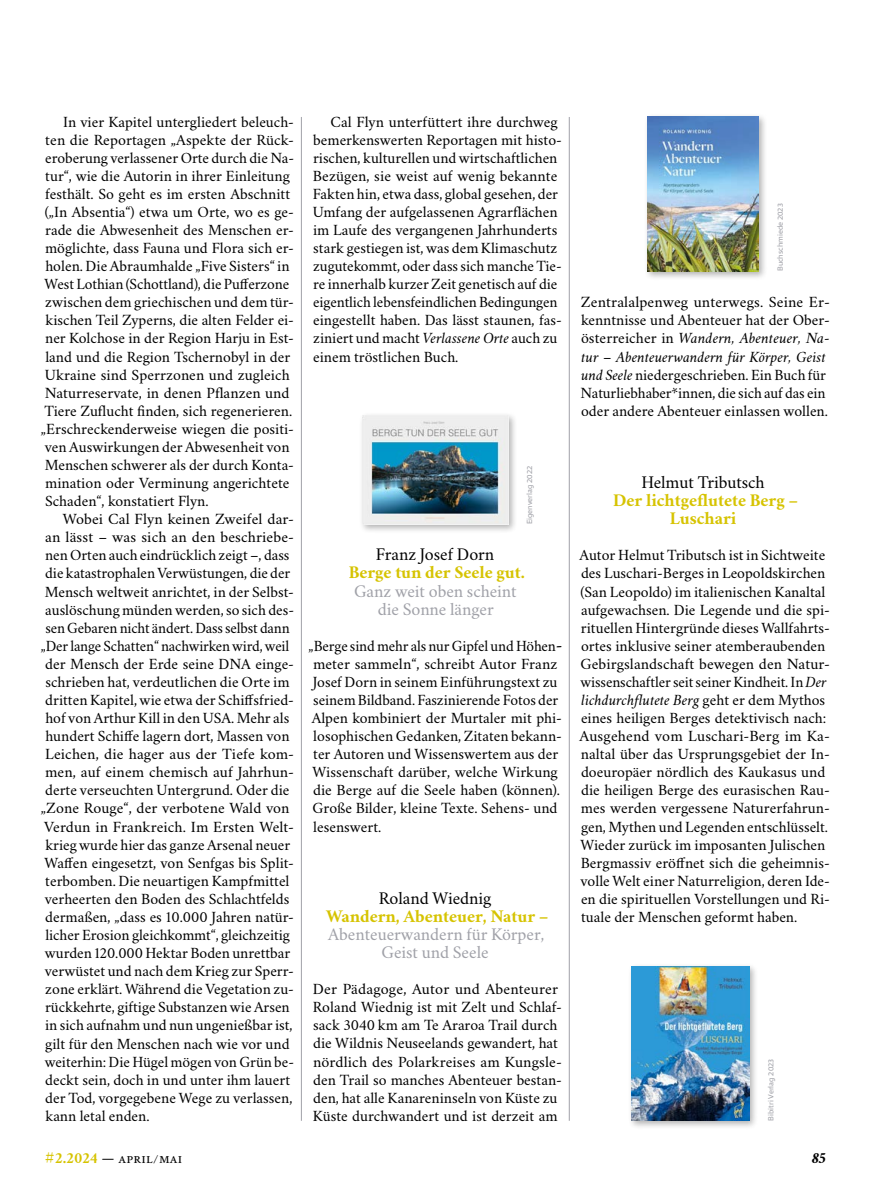
<style>
.page{position:relative;width:893px;height:1191px;background:#fff}
.page>*{position:absolute;margin:0;border:0;box-sizing:border-box;transform-origin:0 0}
.t1{font:700 18px/18px "Crimson Tirol";letter-spacing:-.005em;color:#d6c300;text-align:center}
.t2{font:18px/18px "Crimson Tirol";letter-spacing:-.005em;color:#a0a1a8;text-align:center}
.t3{font:18px "Crimson Tirol";letter-spacing:-.005em;color:#000}
.t4{font:15.75px/18px "Crimson Tirol";color:#000}
.t5{font:italic 700 15.75px "Crimson Tirol";color:#000}
.t6{font:7.5px "Qubo";letter-spacing:.005em;color:#a0a1a8}
.s1{font-style:italic}
.s2{font-size:22.5px;color:#d6c300}
.s3{font-weight:700;color:#d6c300}
</style>
<div class="page">
<hr style="left:301px;top:117px;width:1px;height:1003px;background:#a0a1a8">
<hr style="left:569px;top:117px;width:1px;height:1003px;background:#a0a1a8">
<div style="left:644px;top:113px;width:124px;height:167px;background:#000;opacity:.3"></div>
<img style="left:648px;top:117px;width:111px;height:154px">
<div style="left:359px;top:412px;width:159px;height:121px;background:#000;opacity:.3"></div>
<img style="left:362px;top:416px;width:146px;height:108px">
<div style="left:628px;top:962px;width:131px;height:168px;background:#000;opacity:.3"></div>
<img style="left:632px;top:966px;width:118px;height:154px">
<p class="t4" style="left:41px;top:111px;width:255px;text-indent:22px">In vier Kapitel untergliedert beleuch&shy;ten die Reportagen „Aspekte der Rück&shy;eroberung verlassener Orte durch die Na&shy;tur“, wie die Autorin in ihrer Einleitung festhält. So geht es im ersten Abschnitt („In Absentia“) etwa um Orte, wo es ge&shy;rade die Abwesenheit des Menschen er&shy;möglichte, dass Fauna und Flora sich er&shy;holen. Die Abraumhalde „Five Sisters“ in West Lothian (Schottland), die Pufferzone zwischen dem griechischen und dem tür&shy;kischen Teil Zyperns, die alten Felder ei&shy;ner Kolchose in der Region Harju in Est&shy;land und die Region Tschernobyl in der Ukraine sind Sperrzonen und zugleich Naturreservate, in denen Pflanzen und Tiere Zuflucht finden, sich regenerieren. „Erschreckenderweise wiegen die positi&shy;ven Auswirkungen der Abwesenheit von Menschen schwerer als der durch Konta&shy;mination oder Verminung angerichtete Schaden“, konstatiert Flyn.</p>
<p class="t4" style="left:41px;top:509px;width:255px;text-indent:22px">Wobei Cal Flyn keinen Zweifel dar&shy;an lässt – was sich an den beschriebe&shy;nen Orten auch eindrücklich zeigt –, dass die katastrophalen Verwüstungen, die der Mensch weltweit anrichtet, in der Selbst&shy;auslöschung münden werden, so sich des&shy;sen Gebaren nicht ändert. Dass selbst dann „Der lange Schatten“ nachwirken wird, weil der Mensch der Erde seine DNA einge&shy;schrieben hat, verdeutlichen die Orte im dritten Kapitel, wie etwa der Schiffsfried&shy;hof von Arthur Kill in den USA. Mehr als hundert Schiffe lagern dort, Massen von Leichen, die hager aus der Tiefe kom&shy;men, auf einem chemisch auf Jahrhun&shy;derte verseuchten Untergrund. Oder die „Zone Rouge“, der verbotene Wald von Verdun in Frankreich. Im Ersten Welt&shy;krieg wurde hier das ganze Arsenal neuer Waffen eingesetzt, von Senfgas bis Split&shy;terbomben. Die neuartigen Kampfmittel verheerten den Boden des Schlachtfelds dermaßen, „dass es 10.000 Jahren natür&shy;licher Erosion gleichkommt“, gleichzeitig wurden 120.000 Hektar Boden unrettbar verwüstet und nach dem Krieg zur Sperr&shy;zone erklärt. Während die Vegetation zu&shy;rückkehrte, giftige Substanzen wie Arsen in sich aufnahm und nun ungenießbar ist, gilt für den Menschen nach wie vor und weiterhin: Die Hügel mögen von Grün be&shy;deckt sein, doch in und unter ihm lauert der Tod, vorgegebene Wege zu verlassen, kann letal enden.</p>
<p class="t4" style="left:313px;top:111px;width:251px;text-indent:18px">Cal Flyn unterfüttert ihre durchweg bemerkenswerten Reportagen mit histo&shy;rischen, kulturellen und wirtschaftlichen Bezügen, sie weist auf wenig bekannte Fakten hin, etwa dass, global gesehen, der Umfang der aufgelassenen Agrarflächen im Laufe des vergangenen Jahrhunderts stark gestiegen ist, was dem Klimaschutz zugutekommt, oder dass sich manche Tie&shy;re innerhalb kurzer Zeit genetisch auf die eigentlich lebensfeindlichen Bedingungen eingestellt haben. Das lässt staunen, fas&shy;ziniert und macht <span class="s1">Verlassene Orte</span> auch zu einem tröstlichen Buch.</p>
<p class="t6" style="left:525px;top:524px;width:60px;rotate:-90deg">Eigenverlag 2022</p>
<p class="t3" style="left:376px;top:542px;width:120px">Franz Josef Dorn</p>
<p class="t1" style="left:349px;top:562px;width:178px">Berge tun der Seele gut.</p>
<p class="t2" style="left:354px;top:580px;width:164px">Ganz weit oben scheint die Sonne länger</p>
<p class="t4" style="left:309px;top:635px;width:255px">„Berge sind mehr als nur Gipfel und Höhen&shy;meter sammeln“, schreibt Autor Franz Josef Dorn in seinem Einführungstext zu seinem Bildband. Faszinierende Fotos der Alpen kombiniert der Murtaler mit phi&shy;losophischen Gedanken, Zitaten bekann&shy;ter Autoren und Wissenswertem aus der Wissenschaft darüber, welche Wirkung die Berge auf die Seele haben (können).<br>Große Bilder, kleine Texte. Sehens- und lesenswert.</p>
<p class="t3" style="left:379px;top:886px;width:114px">Roland Wiednig</p>
<p class="t1" style="left:326px;top:905px;width:224px">Wandern, Abenteuer, Natur –</p>
<p class="t2" style="left:328px;top:924px;width:217px">Abenteuerwandern für Körper,<br>Geist und Seele</p>
<p class="t4" style="left:313px;top:979px;width:251px">Der Pädagoge, Autor und Abenteurer Roland Wiednig ist mit Zelt und Schlaf&shy;sack 3040 km am Te Araroa Trail durch die Wildnis Neuseelands gewandert, hat nördlich des Polarkreises am Kungsle&shy;den Trail so manches Abenteuer bestan&shy;den, hat alle Kanareninseln von Küste zu Küste durchwandert und ist derzeit am</p>
<p class="t6" style="left:775px;top:271px;width:69px;rotate:-90deg">Buchschmiede 2023</p>
<p class="t4" style="left:581px;top:292px;width:251px">Zentralalpenweg unterwegs. Seine Er&shy;kenntnisse und Abenteuer hat der Ober&shy;österreicher in <span class="s1">Wandern, Abenteuer, Na&shy;tur – Abenteuerwandern für Körper, Geist und Seele</span> niedergeschrieben. Ein Buch für Naturliebhaber*innen, die sich auf das ein oder andere Abenteuer einlassen wollen.</p>
<p class="t3" style="left:641px;top:470px;width:125px">Helmut Tributsch</p>
<p class="t1" style="left:613px;top:490px;width:187px">Der lichtgeflutete Berg –<br>Luschari</p>
<p class="t4" style="left:580px;top:545px;width:252px">Autor Helmut Tributsch ist in Sichtweite des Luschari-Berges in Leopoldskirchen (San Leopoldo) im italienischen Kanaltal aufgewachsen. Die Legende und die spi&shy;rituellen Hintergründe dieses Wallfahrts&shy;ortes inklusive seiner atemberaubenden Gebirgslandschaft bewegen den Natur&shy;wissenschaftler seit seiner Kindheit. In <span class="s1">Der lichdurchflutete Berg</span> geht er dem Mythos eines heiligen Berges detektivisch nach:<br>Ausgehend vom Luschari-Berg im Ka&shy;naltal über das Ursprungsgebiet der In&shy;doeuropäer nördlich des Kaukasus und die heiligen Berge des eurasischen Rau&shy;mes werden vergessene Naturerfahrun&shy;gen, Mythen und Legenden entschlüsselt.<br>Wieder zurück im imposanten Julischen Bergmassiv eröffnet sich die geheimnis&shy;volle Welt einer Naturreligion, deren Ide&shy;en die spirituellen Vorstellungen und Ri&shy;tuale der Menschen geformt haben.</p>
<p class="t6" style="left:766px;top:1120px;width:64px;rotate:-90deg">Bibitri Verlag 2023</p>
<p class="t4" style="left:45px;top:1147px;width:139px"><span class="s2">#</span><span class="s3">2.2024</span> — april/mai</p>
<p class="t5" style="left:812px;top:1147px;width:16px">85</p>
</div>
